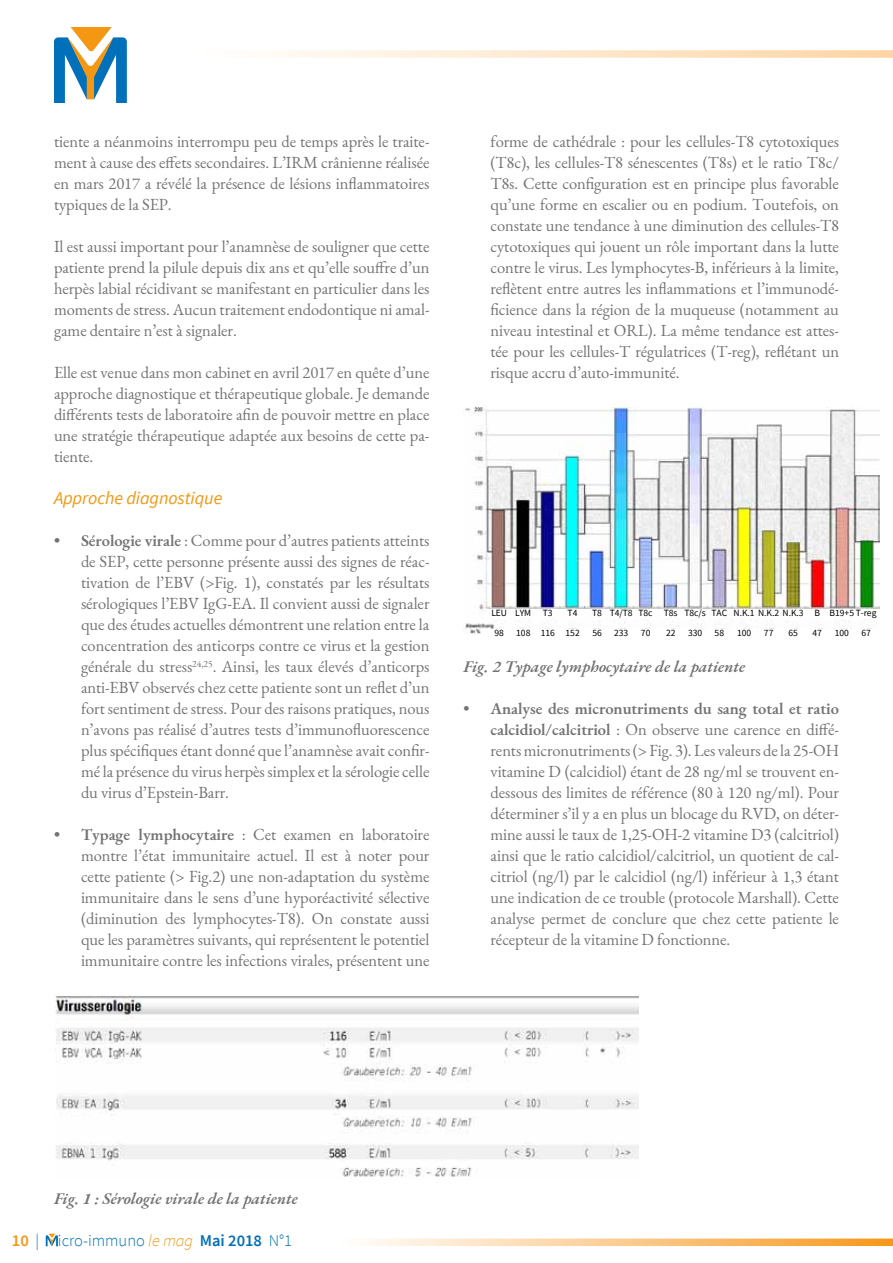
<style>
.page{position:relative;width:893px;height:1263px;background:#fff}
.page>*{position:absolute;margin:0;border:0;box-sizing:border-box;transform-origin:0 0}
.t1{font:italic 18px "Source Sans Pro";letter-spacing:-.005em;color:#f49712}
.t2{font:16.5px/21px "EB Garamond";letter-spacing:-.005em;color:#747373;text-align:justify}
.t3{font:italic 600 16.5px "EB Garamond";letter-spacing:-.005em;color:#747373}
.t4{font:300 16.5px "Source Sans Pro";color:#0070ba}
.t5{font:9.6px/20.1px "Source Sans Pro";letter-spacing:-.005em;color:#000;text-align:center}
.s1{font-weight:600}
.s2{font-weight:600;color:#f49712}
.s3{font-style:italic;color:#f49712}
</style>
<div class="page">
<svg style="left:275px;top:50px;width:618px;height:8px;background:#fee8ce"></svg>
<svg style="left:54px;top:27px;width:73px;height:76px"></svg>
<svg style="left:46px;top:1233px;width:12px;height:13px"></svg>
<svg style="left:365px;top:1238px;width:528px;height:8px;background:#fbcd93"></svg>
<img style="left:463px;top:408px;width:416px;height:226px">
<div style="left:487px;top:609px;width:24px;height:8px;background:#fff"></div>
<div style="left:487px;top:629px;width:24px;height:8px;background:#fff"></div>
<div style="left:511px;top:629px;width:24px;height:8px;background:#fff"></div>
<div style="left:536px;top:629px;width:24px;height:8px;background:#fff"></div>
<div style="left:561px;top:629px;width:24px;height:8px;background:#fff"></div>
<div style="left:585px;top:629px;width:24px;height:8px;background:#fff"></div>
<div style="left:609px;top:629px;width:24px;height:8px;background:#fff"></div>
<div style="left:634px;top:629px;width:24px;height:8px;background:#fff"></div>
<div style="left:659px;top:629px;width:24px;height:8px;background:#fff"></div>
<div style="left:683px;top:629px;width:24px;height:8px;background:#fff"></div>
<div style="left:707px;top:629px;width:24px;height:8px;background:#fff"></div>
<div style="left:732px;top:629px;width:24px;height:8px;background:#fff"></div>
<div style="left:757px;top:629px;width:24px;height:8px;background:#fff"></div>
<div style="left:781px;top:629px;width:24px;height:8px;background:#fff"></div>
<div style="left:805px;top:629px;width:24px;height:8px;background:#fff"></div>
<div style="left:830px;top:629px;width:24px;height:8px;background:#fff"></div>
<div style="left:854px;top:629px;width:24px;height:8px;background:#fff"></div>
<div style="left:511px;top:609px;width:24px;height:8px;background:#fff"></div>
<div style="left:536px;top:609px;width:24px;height:8px;background:#fff"></div>
<div style="left:560px;top:609px;width:25px;height:8px;background:#fff"></div>
<div style="left:585px;top:609px;width:24px;height:8px;background:#fff"></div>
<div style="left:609px;top:609px;width:24px;height:8px;background:#fff"></div>
<div style="left:633px;top:609px;width:25px;height:8px;background:#fff"></div>
<div style="left:659px;top:609px;width:24px;height:8px;background:#fff"></div>
<div style="left:683px;top:609px;width:24px;height:8px;background:#fff"></div>
<div style="left:707px;top:609px;width:24px;height:8px;background:#fff"></div>
<div style="left:732px;top:609px;width:24px;height:8px;background:#fff"></div>
<div style="left:756px;top:609px;width:25px;height:8px;background:#fff"></div>
<div style="left:781px;top:609px;width:24px;height:8px;background:#fff"></div>
<div style="left:805px;top:609px;width:24px;height:8px;background:#fff"></div>
<div style="left:829px;top:609px;width:25px;height:8px;background:#fff"></div>
<div style="left:854px;top:609px;width:24px;height:8px;background:#fff"></div>
<img style="left:56px;top:995px;width:582px;height:182px">
<p class="t2" style="left:54px;top:132px;width:377px">tiente a néanmoins interrompu peu de temps après le traite&shy;ment à cause des effets secondaires. L’IRM crânienne réalisée en mars 2017 a révélé la présence de lésions inflammatoires typiques de la SEP.</p>
<p class="t2" style="left:54px;top:237px;width:377px">Il est aussi important pour l’anamnèse de souligner que cette patiente prend la pilule depuis dix ans et qu’elle souffre d’un herpès labial récidivant se manifestant en particulier dans les moments de stress. Aucun traitement endodontique ni amal&shy;game dentaire n’est à signaler.</p>
<p class="t2" style="left:54px;top:363px;width:377px">Elle est venue dans mon cabinet en avril 2017 en quête d’une approche diagnostique et thérapeutique globale. Je demande différents tests de laboratoire afin de pouvoir mettre en place une stratégie thérapeutique adaptée aux besoins de cette pa&shy;tiente.</p>
<p class="t1" style="left:54px;top:488px;width:170px">Approche diagnostique</p>
<p class="t2" style="left:81px;top:530px;width:350px;text-indent:-27px"><span class="s1">• Sérologie virale</span> : Comme pour d’autres patients atteints de SEP, cette personne présente aussi des signes de réac&shy;tivation de l’EBV (&gt;Fig. 1), constatés par les résultats sérologiques l’EBV IgG-EA. Il convient aussi de signaler que des études actuelles démontrent une relation entre la concentration des anticorps contre ce virus et la gestion générale du stress<sup>24,25</sup>. Ainsi, les taux élevés d’anticorps anti-EBV observés chez cette patiente sont un reflet d’un fort sentiment de stress. Pour des raisons pratiques, nous n’avons pas réalisé d’autres tests d’immunofluorescence plus spécifiques étant donné que l’anamnèse avait confir&shy;mé la présence du virus herpès simplex et la sérologie celle du virus d’Epstein-Barr.</p>
<p class="t2" style="left:81px;top:824px;width:350px;text-indent:-27px"><span class="s1">• Typage lymphocytaire</span> : Cet examen en laboratoire montre l’état immunitaire actuel. Il est à noter pour cette patiente (&gt; Fig.2) une non-adaptation du système immunitaire dans le sens d’une hyporéactivité sélective (diminution des lymphocytes-T8). On constate aussi que les paramètres suivants, qui représentent le potentiel immunitaire contre les infections virales, présentent une</p>
<p class="t2" style="left:490px;top:131px;width:350px">forme de cathédrale : pour les cellules-T8 cytotoxiques (T8c), les cellules-T8 sénescentes (T8s) et le ratio T8c/ T8s. Cette configuration est en principe plus favorable qu’une forme en escalier ou en podium. Toutefois, on constate une tendance à une diminution des cellules-T8 cytotoxiques qui jouent un rôle important dans la lutte contre le virus. Les lymphocytes-B, inférieurs à la limite, reflètent entre autres les inflammations et l’immunodé&shy;ficience dans la région de la muqueuse (notamment au niveau intestinal et ORL). La même tendance est attes&shy;tée pour les cellules-T régulatrices (T-reg), reflétant un risque accru d’auto-immunité.</p>
<p class="t5" style="left:491px;top:603px;width:17px">LEU<br>98</p>
<p class="t5" style="left:515px;top:603px;width:39px">LYM T3</p>
<p class="t5" style="left:568px;top:603px;width:11px">T4</p>
<p class="t5" style="left:592px;top:603px;width:286px">T8 T4/T8 T8c T8s T8c/s TAC N.K.1 N.K.2 N.K.3 B B19+5 T-reg</p>
<p class="t5" style="left:516px;top:623px;width:65px">108 116 152</p>
<p class="t5" style="left:592px;top:623px;width:11px">56</p>
<p class="t5" style="left:614px;top:623px;width:16px">233</p>
<p class="t5" style="left:641px;top:623px;width:11px">70</p>
<p class="t5" style="left:666px;top:623px;width:11px">22</p>
<p class="t5" style="left:688px;top:623px;width:16px">330</p>
<p class="t5" style="left:715px;top:623px;width:11px">58</p>
<p class="t5" style="left:737px;top:623px;width:16px">100</p>
<p class="t5" style="left:764px;top:623px;width:11px">77</p>
<p class="t5" style="left:788px;top:623px;width:11px">65</p>
<p class="t5" style="left:812px;top:623px;width:11px">47</p>
<p class="t5" style="left:835px;top:623px;width:16px">100</p>
<p class="t5" style="left:861px;top:623px;width:11px">67</p>
<p class="t3" style="left:463px;top:660px;width:283px">Fig. 2 Typage lymphocytaire de la patiente</p>
<p class="t2" style="left:491px;top:698px;width:350px;text-indent:-27px"><span class="s1">• Analyse des micronutriments du sang total et ratio calcidiol/calcitriol</span> : On observe une carence en diffé&shy;rents micronutriments (&gt; Fig. 3). Les valeurs de la 25-OH vitamine D (calcidiol) étant de 28 ng/ml se trouvent en&shy;dessous des limites de référence (80 à 120 ng/ml). Pour déterminer s’il y a en plus un blocage du RVD, on déter&shy;mine aussi le taux de 1,25-OH-2 vitamine D3 (calcitriol) ainsi que le ratio calcidiol/calcitriol, un quotient de cal&shy;citriol (ng/l) par le calcidiol (ng/l) inférieur à 1,3 étant une indication de ce trouble (protocole Marshall). Cette analyse permet de conclure que chez cette patiente le récepteur de la vitamine D fonctionne.</p>
<p class="t3" style="left:54px;top:1192px;width:245px">Fig. 1 : Sérologie virale de la patiente</p>
<p class="t4" style="left:12px;top:1234px;width:282px"><span class="s2">10</span> | icro-immuno <span class="s3">le mag</span> <span class="s1">Mai 2018</span> N°1</p>
</div>
